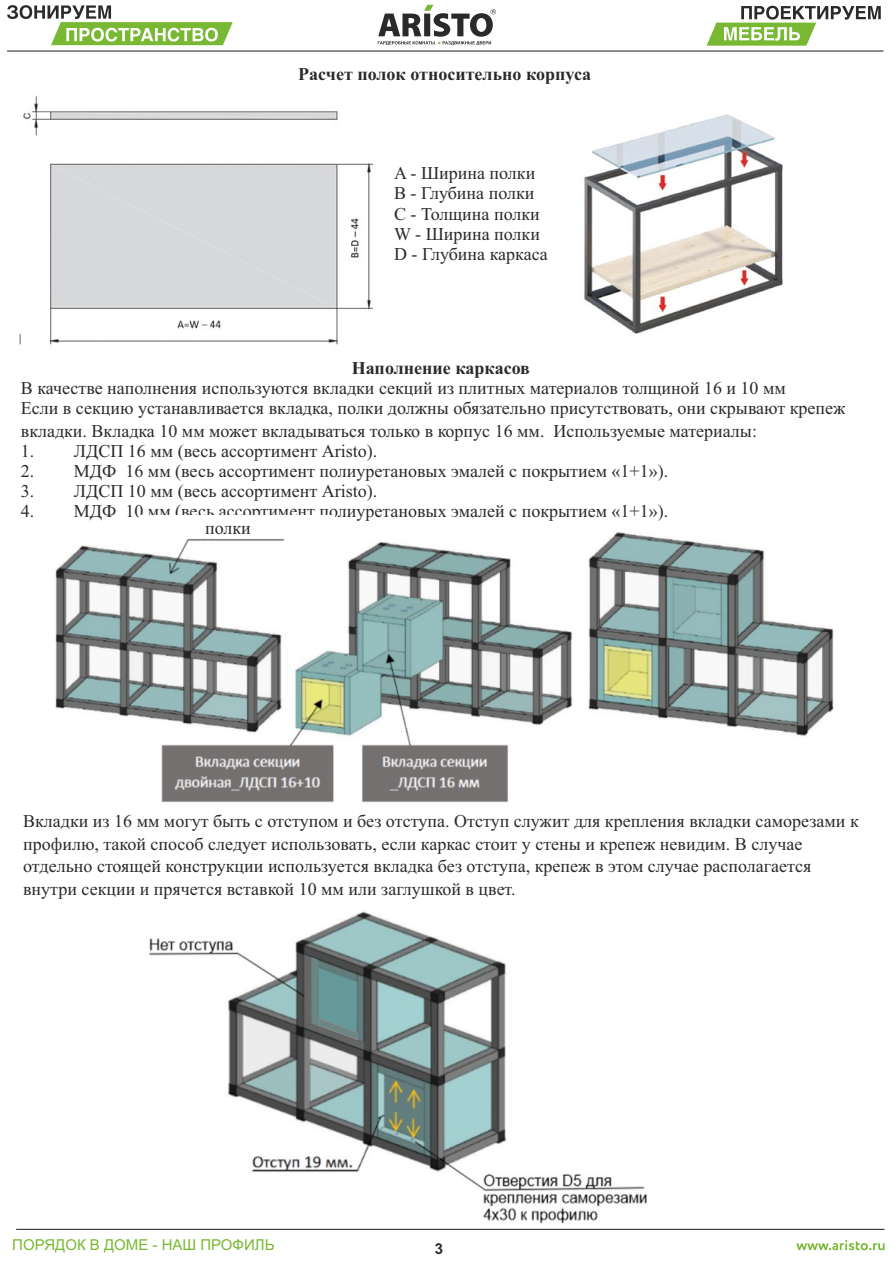
<style>
.page{position:relative;width:893px;height:1263px;background:#fff}
.page>*{position:absolute;margin:0;border:0;box-sizing:border-box;transform-origin:0 0}
.t1{font:18px/20.1px "Times New Roman";color:#2b2a29}
.t2{font:700 18px "Times New Roman";color:#2b2a29}
.t3{font:15px "Arial";color:#78b833}
.t4{font:700 15px "Arial";color:#2b2a29}
</style>
<div class="page">
<img style="left:145px;top:911px;width:503px;height:318px">
<svg style="left:378px;top:5px;width:118px;height:40px"></svg>
<svg style="left:7px;top:5px;width:226px;height:40px"></svg>
<svg style="left:707px;top:6px;width:174px;height:40px"></svg>
<hr style="left:7px;top:50px;width:876px;height:2px;background:#2b2a29">
<svg style="left:796px;top:1240px;width:88px;height:10px"></svg>
<hr style="left:16px;top:1229px;width:868px;height:1px;background:#2b2a29">
<img style="left:19px;top:96px;width:764px;height:249px">
<img style="left:55px;top:532px;width:779px;height:271px">
<div style="left:139px;top:516px;width:195px;height:22px;background:#fff"></div>
<div style="left:384px;top:152px;width:143px;height:149px;background:#fff"></div>
<svg style="left:303px;top:954px;width:62px;height:253px"></svg>
<p class="t2" style="left:298px;top:68px;width:295px">Расчет полок относительно корпуса</p>
<p class="t1" style="left:394px;top:165px;width:155px">A - Ширина полки<br>B - Глубина полки<br>С - Толщина полки<br>W - Ширина полки<br>D - Глубина каркаса</p>
<p class="t2" style="left:352px;top:362px;width:180px">Наполнение каркасов</p>
<p class="t1" style="left:21px;top:380px;width:826px">В качестве наполнения используются вкладки секций из плитных материалов толщиной 16 и 10 мм<br>Если в секцию устанавливается вкладка, полки должны обязательно присутствовать, они скрывают крепеж</p>
<p class="t1" style="left:21px;top:422px;width:738px">вкладки. Вкладка 10 мм может вкладываться только в корпус 16 мм. Используемые материалы:</p>
<p class="t1" style="left:21px;top:442px;width:358px">1. ЛДСП 16 мм (весь ассортимент Aristo).</p>
<p class="t1" style="left:21px;top:463px;width:649px">2. МДФ 16 мм (весь ассортимент полиуретановых эмалей с покрытием «1+1»).</p>
<p class="t1" style="left:21px;top:483px;width:358px">3. ЛДСП 10 мм (весь ассортимент Aristo).</p>
<p class="t1" style="left:205px;top:505px;width:465px;line-height:16.4px;text-indent:-184px">4. МДФ 10 мм (весь ассортимент полиуретановых эмалей с покрытием «1+1»). полки</p>
<p class="t1" style="left:23px;top:811px;width:837px;line-height:22.5px">Вкладки из 16 мм могут быть с отступом и без отступа. Отступ служит для крепления вкладки саморезами к профилю, такой способ следует использовать, если каркас стоит у стены и крепеж невидим. В случае отдельно стоящей конструкции используется вкладка без отступа, крепеж в этом случае располагается внутри секции и прячется вставкой 10 мм или заглушкой в цвет.</p>
<p class="t3" style="left:12px;top:1239px;width:264px">ПОРЯДОК В ДОМЕ - НАШ ПРОФИЛЬ</p>
<p class="t4" style="left:435px;top:1243px;width:10px">3</p>
</div>
